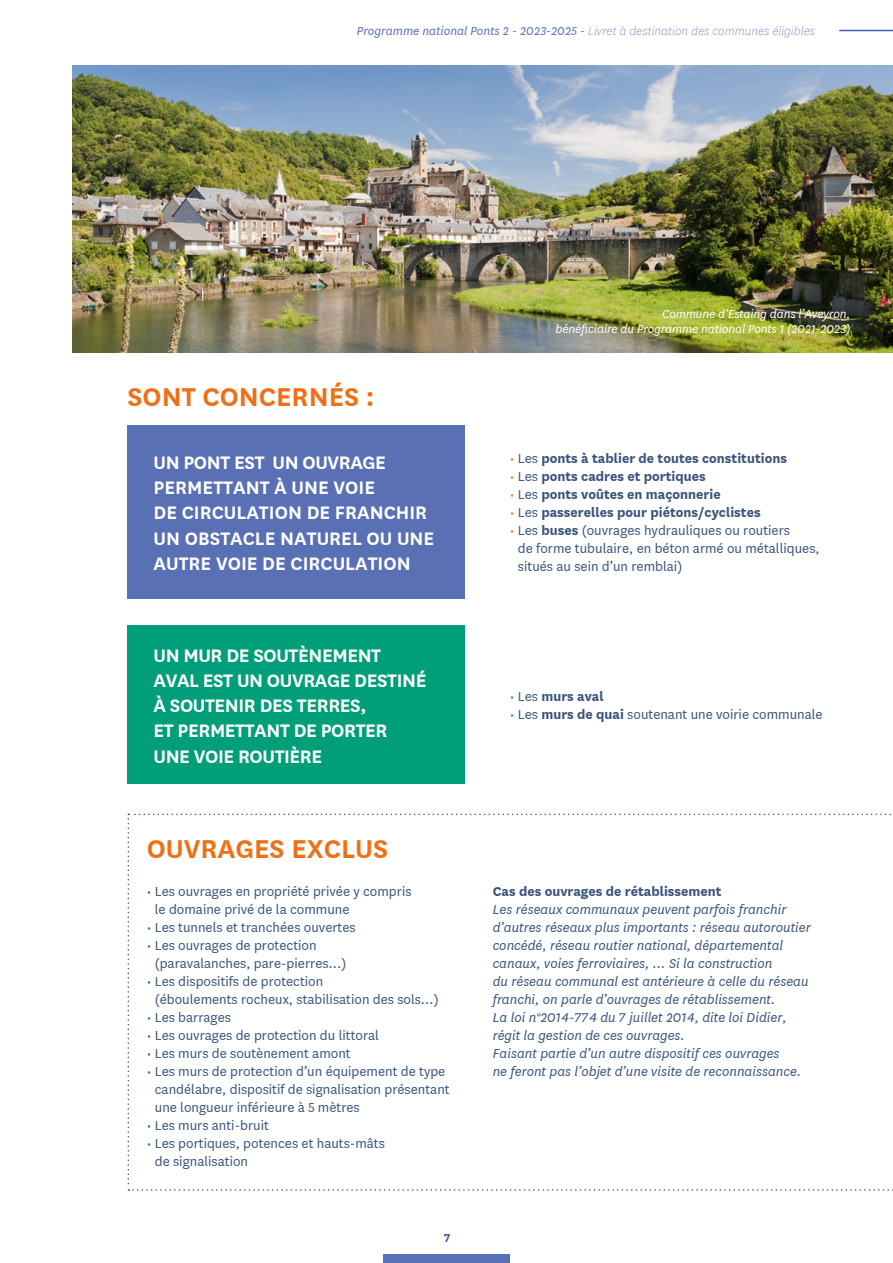
<style>
.page{position:relative;width:893px;height:1263px;background:#fff}
.page>*{position:absolute;margin:0;border:0;box-sizing:border-box;transform-origin:0 0}
.t1{font:600 30px "Cerema";color:#ed7016}
.t2{font:600 21px/25.2px "Cerema";color:#fff}
.t3{font:600 21px/25.2px "Cerema";letter-spacing:-.02em;color:#fff}
.t4{font:15px/18px "Cerema";color:#3a547c}
.t5{font:italic 15px/18px "Cerema";color:#3a547c}
.t6{font:700 15px "Cerema";color:#3a547c}
.t7{font:italic 13.5px/15px "Cerema";letter-spacing:-.01em;color:#fff;text-align:right}
.t8{font:italic 300 13.5px "Cerema";color:#959bcc}
.t9{font:700 13.5px "Cerema";color:#3b5fa9}
.s1{font-weight:400;color:#5a70b5}
.s2{font-weight:400;color:#ed7016}
.s3{font-weight:400}
.s4{color:#ed7016}
.s5{font-weight:700}
.s6{font-weight:400;color:#009f79}
.s7{color:#009f79}
</style>
<div class="page">
<svg style="left:128px;top:814px;width:765px;height:377px"></svg>
<img style="left:72px;top:66px;width:821px;height:287px">
<div style="left:128px;top:425px;width:337px;height:173px;background:#5a70b5"></div>
<div style="left:128px;top:625px;width:337px;height:158px;background:#009f79"></div>
<div style="left:383px;top:1254px;width:127px;height:9px;background:#5a70b5"></div>
<hr style="left:840px;top:30px;width:53px;height:1px;background:#3b5fa9">
<p class="t8" style="left:357px;top:23px;width:460px"><span class="s1">Programme national Ponts 2 - 2023-2025 -</span> Livret à destination des communes éligibles</p>
<h1 class="t1" style="left:128px;top:376px;width:248px">SONT CONCERNÉS :</h1>
<h2 class="t2" style="left:154px;top:449px;width:282px">UN PONT EST UN OUVRAGE<br>PERMETTANT À UNE VOIE<br>DE CIRCULATION DE FRANCHIR<br>UN OBSTACLE NATUREL OU UNE<br>AUTRE VOIE DE CIRCULATION</h2>
<h2 class="t3" style="left:154px;top:641px;width:274px">UN MUR DE SOUTÈNEMENT<br>AVAL EST UN OUVRAGE DESTINÉ<br>À SOUTENIR DES TERRES,<br>ET PERMETTANT DE PORTER<br>UNE VOIE ROUTIÈRE</h2>
<h1 class="t1" style="left:147px;top:828px;width:243px">OUVRAGES EXCLUS</h1>
<p class="t4" style="left:155px;top:881px;width:258px;text-indent:-8px">• Les ouvrages en propriété privée y compris le domaine privé de la commune</p>
<p class="t4" style="left:147px;top:917px;width:210px">• Les tunnels et tranchées ouvertes</p>
<p class="t4" style="left:155px;top:935px;width:193px;text-indent:-8px">• Les ouvrages de protection (paravalanches, pare-pierres...)</p>
<p class="t4" style="left:155px;top:971px;width:285px;text-indent:-8px">• Les dispositifs de protection<br>(éboulements rocheux, stabilisation des sols…)</p>
<p class="t4" style="left:147px;top:1007px;width:86px">• Les barrages</p>
<p class="t4" style="left:147px;top:1025px;width:234px">• Les ouvrages de protection du littoral</p>
<p class="t4" style="left:147px;top:1043px;width:205px">• Les murs de soutènement amont</p>
<p class="t4" style="left:155px;top:1061px;width:296px;text-indent:-8px">• Les murs de protection d’un équipement de type candélabre, dispositif de signalisation présentant une longueur inférieure à 5 mètres</p>
<p class="t4" style="left:147px;top:1115px;width:124px">• Les murs anti-bruit</p>
<p class="t4" style="left:155px;top:1133px;width:232px;text-indent:-8px">• Les portiques, potences et hauts-mâts de signalisation</p>
<p class="t9" style="left:444px;top:1228px;width:8px">7</p>
<p class="t7" style="left:556px;top:306px;width:296px">Commune d’Estaing dans l’Aveyron,<br>bénéficiaire du Programme national Ponts 1 (2021-2023)</p>
<p class="t6" style="left:510px;top:448px;width:279px"><span class="s2">•</span> <span class="s3">Les</span> ponts à tablier de toutes constitutions</p>
<p class="t6" style="left:510px;top:466px;width:197px"><span class="s2">•</span> <span class="s3">Les</span> ponts cadres et portiques</p>
<p class="t6" style="left:510px;top:484px;width:212px"><span class="s2">•</span> <span class="s3">Les</span> ponts voûtes en maçonnerie</p>
<p class="t6" style="left:510px;top:502px;width:252px"><span class="s2">•</span> <span class="s3">Les</span> passerelles pour piétons/cyclistes</p>
<p class="t4" style="left:518px;top:521px;width:303px;text-indent:-8px"><span class="s4">•</span> Les <span class="s5">buses</span> (ouvrages hydrauliques ou routiers<br>de forme tubulaire, en béton armé ou métalliques, situés au sein d’un remblai)</p>
<p class="t6" style="left:510px;top:686px;width:95px"><span class="s6">•</span> <span class="s3">Les</span> murs aval</p>
<p class="t4" style="left:510px;top:705px;width:314px"><span class="s7">•</span> Les <span class="s5">murs de quai</span> soutenant une voirie communale</p>
<p class="t6" style="left:493px;top:880px;width:230px">Cas des ouvrages de rétablissement</p>
<p class="t5" style="left:493px;top:900px;width:320px">Les réseaux communaux peuvent parfois franchir d’autres réseaux plus importants : réseau autoroutier concédé, réseau routier national, départemental canaux, voies ferroviaires, … Si la construction<br>du réseau communal est antérieure à celle du réseau franchi, on parle d’ouvrages de rétablissement.<br>La loi n°2014-774 du 7 juillet 2014, dite loi Didier, régit la gestion de ces ouvrages.<br>Faisant partie d’un autre dispositif ces ouvrages<br>ne feront pas l’objet d’une visite de reconnaissance.</p>
</div>
